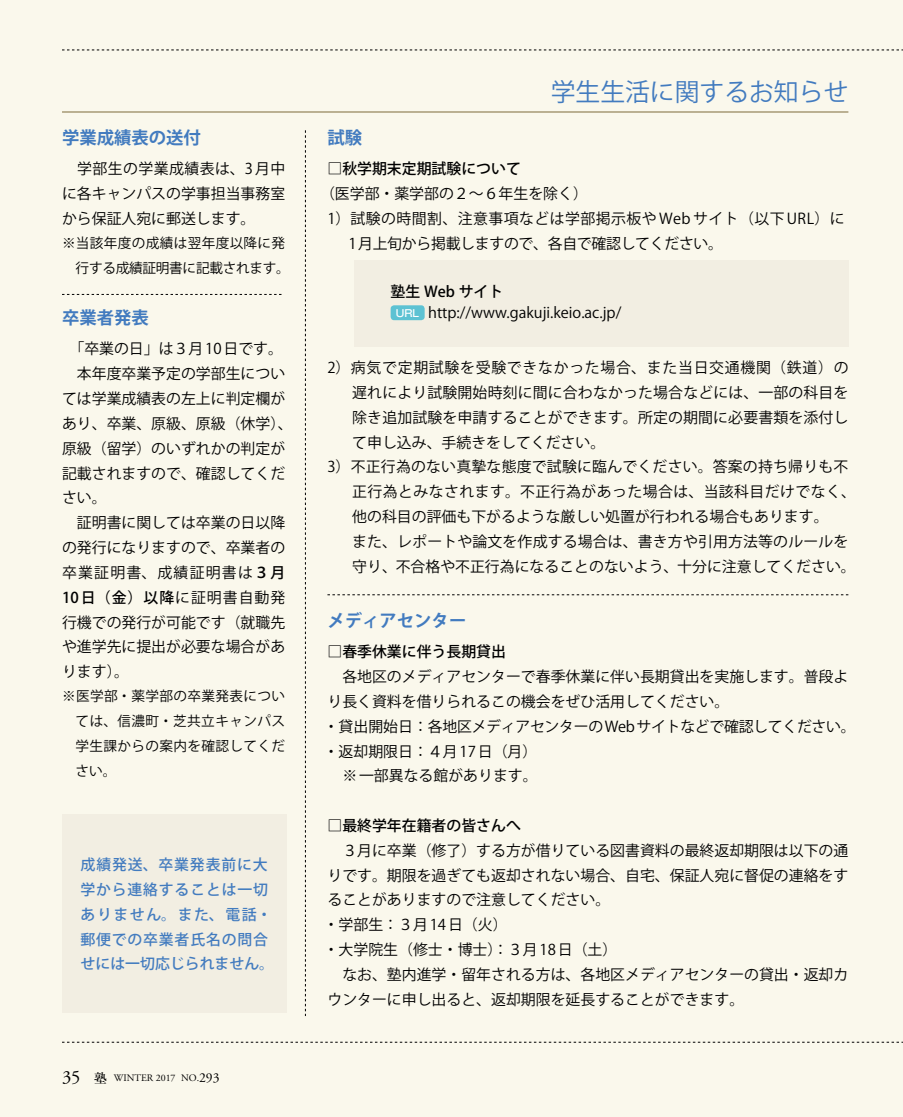
<style>
.page{position:relative;width:903px;height:1117px;background:#fff}
.page>*{position:absolute;margin:0;border:0;box-sizing:border-box;transform-origin:0 0}
.t1{font:24.85px "Koz Go Pro";color:#427bbf}
.t2{font:18.55px "Adobe Garamond Pro";color:#000}
.t3{font:700 17.32px "Koz Go Pro";color:#427bbf}
.t4{font:14.88px/24.8px "Koz Go Pro";color:#000}
.t5{font:500 14.88px/24.8px "Koz Go Pro";letter-spacing:.055em;color:#427bbf}
.t6{font:500 14.88px "Koz Go Pro";color:#000}
.t7{font:14.88px "Koz Go Pro";letter-spacing:.05em;color:#000}
.t8{font:14.88px "Koz Go Pro";letter-spacing:.03em;color:#000}
.t9{font:13.65px/24.8px "Koz Go Pro";letter-spacing:.025em;color:#000;text-align:justify}
.t10{font:13.65px/24.8px "Koz Go Pro";color:#000}
.t11{font:13.65px "Adobe Garamond Pro";color:#000}
.t12{font:500 12.95px "Ryumin Pr 5";color:#000}
.t13{font:9.97px "Adobe Garamond Pro";color:#000}
.t14{font:500 9.97px "Gothic MB101 Pr 5";color:#fff}
.s1{font-weight:500}
.s2{font-size:9.97px}
</style>
<div class="page">
<div style="left:0;top:0;width:903px;height:1116px;background:#faf8ec"></div>
<svg style="left:62px;top:1041px;width:841px;height:1px"></svg>
<svg style="left:62px;top:50px;width:841px;height:1px"></svg>
<hr style="left:62px;top:112px;width:786px;height:1px;background:#7d6b3b">
<div style="left:62px;top:814px;width:224px;height:198px;background:#f2eee2"></div>
<svg style="left:62px;top:294px;width:220px;height:1px"></svg>
<div style="left:354px;top:260px;width:494px;height:86px;background:#f2eee2"></div>
<div style="left:391px;top:305px;width:34px;height:15px;background:#5dc2d3;border-radius:3px"></div>
<svg style="left:327px;top:594px;width:521px;height:1px"></svg>
<svg style="left:305px;top:130px;width:1px;height:885px"></svg>
<p class="t3" style="left:62px;top:127px;width:140px">学業成績表の送付</p>
<p class="t4" style="left:62px;top:157px;width:225px;text-align:justify">　学部生の学業成績表は、3月中に各キャンパスの学事担当事務室から保証人宛に郵送します。</p>
<p class="t10" style="left:76px;top:231px;width:216px;text-indent:-14px">※当該年度の成績は翌年度以降に発行する成績証明書に記載されます。</p>
<p class="t3" style="left:62px;top:307px;width:88px">卒業者発表</p>
<p class="t4" style="left:62px;top:337px;width:232px">　「卒業の日」は３月10 日です。　本年度卒業予定の学部生については学業成績表の左上に判定欄があり、卒業、原級、原級（休学、(原級（留学）のいずれかの判定が記載されますので、確認してください。<br>　証明書に関しては卒業の日以降の発行になりますので、卒業者の卒業証明書、成績証明書は<span class="s1">３月<br>10日（金）以降</span>に証明書自動発行機での発行が可能です（就職先や進学先に提出が必要な場合があります。(</p>
<p class="t9" style="left:76px;top:684px;width:211px;text-indent:-14px">※医学部・薬学部の卒業発表については、信濃町・芝共立キャンパス学生課からの案内を確認してください。</p>
<p class="t5" style="left:81px;top:852px;width:195px">成績発送、卒業発表前に大学から連絡することは一切ありません。また、電話・郵便での卒業者氏名の問合せには一切応じられません。</p>
<p class="t2" style="left:62px;top:1065px;width:20px">35</p>
<p class="t12" style="left:94px;top:1067px;width:15px">塾</p>
<p class="t11" style="left:197px;top:1068px;width:24px"><span class="s2">.</span>293</p>
<p class="t13" style="left:114px;top:1071px;width:63px">WINTER 2017</p>
<p class="t13" style="left:181px;top:1071px;width:17px">NO</p>
<p class="t3" style="left:327px;top:127px;width:36px">試験</p>
<h1 class="t1" style="left:551px;top:76px;width:299px">学生生活に関するお知らせ</h1>
<p class="t6" style="left:327px;top:159px;width:195px">□秋学期末定期試験について</p>
<p class="t4" style="left:327px;top:182px;width:519px;text-indent:-7px">（医学部・薬学部の２～６年生を除く(<br>）1 試験の時間割、注意事項などは学部掲示板やWeb サイト（以下URL）に　 1月上旬から掲載しますので、各自で確認してください。</p>
<p class="t6" style="left:391px;top:282px;width:114px">塾生 Web サイト</p>
<p class="t4" style="left:428px;top:301px;width:195px">http://www.gakuji.keio.ac j p. /</p>
<p class="t14" style="left:396px;top:304px;width:25px">URL</p>
<p class="t7" style="left:327px;top:358px;width:523px">）2 病気で定期試験を受験できなかった場合、また当日交通機関（鉄道）の</p>
<p class="t4" style="left:352px;top:380px;width:498px">遅れにより試験開始時刻に間に合わなかった場合などには、一部の科目を</p>
<p class="t4" style="left:352px;top:405px;width:498px">除き追加試験を申請することができます。所定の期間に必要書類を添付し</p>
<p class="t4" style="left:352px;top:430px;width:254px">て申し込み、手続きをしてください。</p>
<p class="t4" style="left:327px;top:455px;width:522px">）3 不正行為のない真摯な態度で試験に臨んでください。答案の持ち帰りも不</p>
<p class="t8" style="left:352px;top:482px;width:505px">正行為とみなされます。不正行為があった場合は、当該科目だけでなく、</p>
<p class="t4" style="left:352px;top:504px;width:478px">他の科目の評価も下がるような厳しい処置が行われる場合もあります。</p>
<p class="t4" style="left:352px;top:529px;width:498px">また、レポートや論文を作成する場合は、書き方や引用方法等のルールを</p>
<p class="t4" style="left:352px;top:554px;width:505px">守り、不合格や不正行為になることのないよう、十分に注意してください。</p>
<p class="t3" style="left:327px;top:609px;width:140px">メディアセンター</p>
<p class="t6" style="left:327px;top:642px;width:180px">□春季休業に伴う長期貸出</p>
<p class="t4" style="left:324px;top:664px;width:533px">　各地区のメディアセンターで春季休業に伴い長期貸出を実施します。普段より長く資料を借りられるこの機会をぜひ活用してください。<br>・貸出開始日：各地区メディアセンターのWebサイトなどで確認してください。・返却期限日：４月17 日（月(<br>　※ 一部異なる館があります。</p>
<p class="t6" style="left:327px;top:815px;width:195px">□最終学年在籍者の皆さんへ</p>
<p class="t4" style="left:324px;top:838px;width:526px">　３月に卒業（修了）する方が借りている図書資料の最終返却期限は以下の通りです。期限を過ぎても返却されない場合、自宅、保証人宛に督促の連絡をすることがありますので注意してください。<br>・学部生：３月14 日（火(<br>・大学院生（修士・博士：３月18日（土(</p>
<p class="t4" style="left:327px;top:937px;width:522px;text-indent:160px">）<br>　なお、塾内進学・留年される方は、各地区メディアセンターの貸出・返却カウンターに申し出ると、返却期限を延長することができます。</p>
</div>
